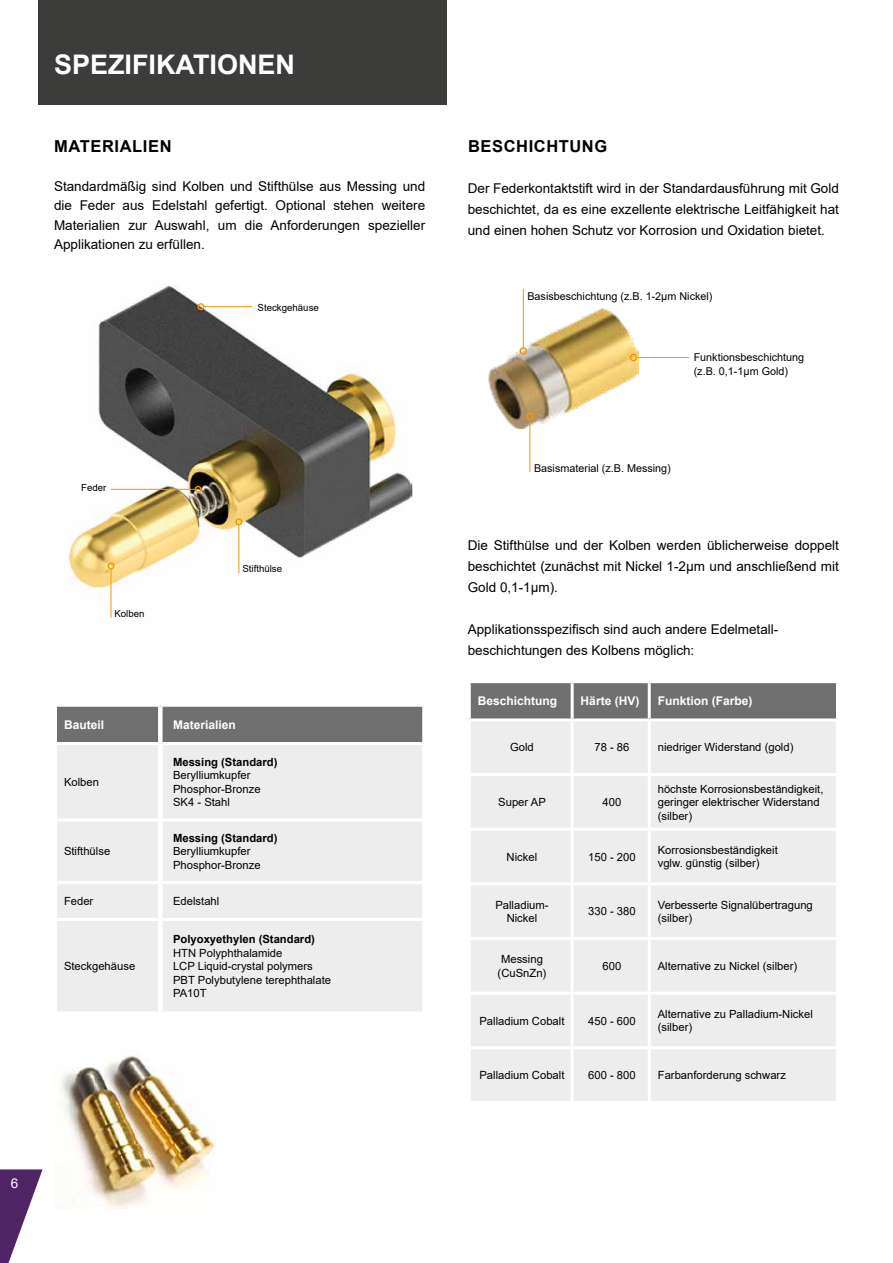
<style>
.page{position:relative;width:893px;height:1263px;background:#fff}
.page>*{position:absolute;margin:0;border:0;box-sizing:border-box;transform-origin:0 0}
.t1{font:700 27px "Arial";color:#fff}
.t2{font:700 16.5px "Arial";letter-spacing:.035em;color:#000}
.t3{font:13.5px/21px "Arial";color:#000;text-align:justify}
.t4{font:13.5px "Arial";color:#fff}
.t5{font:700 12px "Arial";color:#fff}
.t6{font:11.25px/13.5px "Arial";color:#000}
.t7{font:700 11.25px "Arial";color:#000}
.t8{font:10.8px/13.5px "Arial";color:#000}
.t9{font:9.75px "Arial";color:#000}
</style>
<div class="page">
<div style="left:38px;top:0;width:408px;height:104px;background:#3c3c3b"></div>
<div style="left:57px;top:707px;width:365px;height:35px;background:#706f6f"></div>
<div style="left:57px;top:745px;width:365px;height:266px;background:#ededed"></div>
<hr style="left:54px;top:818px;width:104px;height:3px;background:#fff">
<hr style="left:163px;top:818px;width:262px;height:3px;background:#fff">
<hr style="left:54px;top:881px;width:104px;height:3px;background:#fff">
<hr style="left:163px;top:881px;width:262px;height:3px;background:#fff">
<hr style="left:54px;top:918px;width:104px;height:3px;background:#fff">
<hr style="left:163px;top:918px;width:262px;height:3px;background:#fff">
<div style="left:158px;top:707px;width:5px;height:36px;background:#fff"></div>
<div style="left:158px;top:743px;width:5px;height:77px;background:#fff"></div>
<div style="left:158px;top:820px;width:5px;height:62px;background:#fff"></div>
<div style="left:158px;top:882px;width:5px;height:37px;background:#fff"></div>
<div style="left:158px;top:919px;width:5px;height:92px;background:#fff"></div>
<img style="left:60px;top:1054px;width:156px;height:155px">
<div style="left:471px;top:683px;width:365px;height:35px;background:#706f6f"></div>
<div style="left:471px;top:722px;width:365px;height:379px;background:#ededed"></div>
<hr style="left:571px;top:683px;width:3px;height:35px;background:#fff">
<hr style="left:648px;top:683px;width:3px;height:35px;background:#fff">
<hr style="left:571px;top:721px;width:3px;height:52px;background:#fff">
<hr style="left:648px;top:721px;width:3px;height:52px;background:#fff">
<hr style="left:468px;top:773px;width:104px;height:3px;background:#fff">
<hr style="left:572px;top:773px;width:77px;height:3px;background:#fff">
<hr style="left:571px;top:776px;width:3px;height:52px;background:#fff">
<hr style="left:649px;top:773px;width:190px;height:3px;background:#fff">
<hr style="left:648px;top:776px;width:3px;height:52px;background:#fff">
<hr style="left:468px;top:828px;width:104px;height:3px;background:#fff">
<hr style="left:572px;top:828px;width:77px;height:3px;background:#fff">
<hr style="left:571px;top:831px;width:3px;height:51px;background:#fff">
<hr style="left:649px;top:828px;width:190px;height:3px;background:#fff">
<hr style="left:648px;top:831px;width:3px;height:51px;background:#fff">
<hr style="left:468px;top:882px;width:104px;height:3px;background:#fff">
<hr style="left:572px;top:882px;width:77px;height:3px;background:#fff">
<hr style="left:571px;top:885px;width:3px;height:52px;background:#fff">
<hr style="left:649px;top:882px;width:190px;height:3px;background:#fff">
<hr style="left:648px;top:885px;width:3px;height:52px;background:#fff">
<hr style="left:468px;top:937px;width:104px;height:3px;background:#fff">
<hr style="left:572px;top:937px;width:77px;height:3px;background:#fff">
<hr style="left:571px;top:940px;width:3px;height:52px;background:#fff">
<hr style="left:649px;top:937px;width:190px;height:3px;background:#fff">
<hr style="left:648px;top:940px;width:3px;height:52px;background:#fff">
<hr style="left:468px;top:992px;width:104px;height:3px;background:#fff">
<hr style="left:572px;top:992px;width:77px;height:3px;background:#fff">
<hr style="left:571px;top:995px;width:3px;height:51px;background:#fff">
<hr style="left:649px;top:992px;width:190px;height:3px;background:#fff">
<hr style="left:648px;top:995px;width:3px;height:51px;background:#fff">
<hr style="left:468px;top:1046px;width:104px;height:3px;background:#fff">
<hr style="left:572px;top:1046px;width:77px;height:3px;background:#fff">
<hr style="left:571px;top:1049px;width:3px;height:52px;background:#fff">
<hr style="left:649px;top:1046px;width:190px;height:3px;background:#fff">
<hr style="left:648px;top:1049px;width:3px;height:52px;background:#fff">
<img style="left:489px;top:308px;width:149px;height:121px">
<hr style="left:529px;top:419px;width:1px;height:53px;background:#f49800">
<div style="left:526px;top:413px;width:8px;height:7px;border:2px solid #f49800;border-radius:50%"></div>
<hr style="left:636px;top:357px;width:53px;height:1px;background:#f49800">
<div style="left:630px;top:354px;width:7px;height:7px;border:2px solid #f49800;border-radius:50%"></div>
<hr style="left:523px;top:289px;width:1px;height:59px;background:#f49800">
<div style="left:520px;top:347px;width:7px;height:8px;border:2px solid #f49800;border-radius:50%"></div>
<img style="left:69px;top:285px;width:344px;height:333px">
<hr style="left:111px;top:569px;width:1px;height:48px;background:#f49800">
<svg style="left:108px;top:563px;width:6px;height:6px"></svg>
<hr style="left:111px;top:489px;width:84px;height:1px;background:#f49800">
<div style="left:195px;top:486px;width:7px;height:7px;border:1px solid #f49800;border-radius:50%"></div>
<hr style="left:239px;top:525px;width:1px;height:48px;background:#f49800">
<div style="left:235px;top:518px;width:7px;height:7px;border:1px solid #f49800;border-radius:50%"></div>
<hr style="left:204px;top:306px;width:48px;height:1px;background:#f49800">
<div style="left:197px;top:303px;width:7px;height:7px;border:1px solid #f49800;border-radius:50%"></div>
<svg style="left:0;top:1169px;width:43px;height:94px"></svg>
<h1 class="t1" style="left:54px;top:45px;width:243px">SPEZIFIKATIONEN</h1>
<h2 class="t2" style="left:54px;top:134px;width:119px">MATERIALIEN</h2>
<p class="t3" style="left:54px;top:176px;width:373px;line-height:19.5px">Standardmäßig sind Kolben und Stifthülse aus Messing und die Feder aus Edelstahl gefertigt. Optional stehen weitere Materialien zur Auswahl, um die Anforderungen spezieller Applikationen zu erfüllen.</p>
<p class="t9" style="left:81px;top:481px;width:27px">Feder</p>
<p class="t9" style="left:114px;top:607px;width:32px">Kolben</p>
<p class="t9" style="left:258px;top:300px;width:63px">Steckgehäuse</p>
<p class="t9" style="left:242px;top:562px;width:41px">Stifthülse</p>
<p class="t5" style="left:64px;top:716px;width:42px">Bauteil</p>
<p class="t5" style="left:173px;top:716px;width:64px">Materialien</p>
<p class="t6" style="left:64px;top:775px;width:37px">Kolben</p>
<p class="t6" style="left:64px;top:845px;width:48px">Stifthülse</p>
<p class="t7" style="left:173px;top:754px;width:106px">Messing (Standard)</p>
<p class="t6" style="left:173px;top:768px;width:89px">Berylliumkupfer<br>Phosphor-Bronze<br>SK4 - Stahl</p>
<p class="t7" style="left:173px;top:830px;width:106px">Messing (Standard)</p>
<p class="t6" style="left:173px;top:845px;width:89px">Berylliumkupfer<br>Phosphor-Bronze</p>
<p class="t6" style="left:64px;top:894px;width:31px">Feder</p>
<p class="t6" style="left:173px;top:894px;width:48px">Edelstahl</p>
<p class="t6" style="left:64px;top:959px;width:73px">Steckgehäuse</p>
<p class="t7" style="left:173px;top:931px;width:143px">Polyoxyethylen (Standard)</p>
<p class="t6" style="left:173px;top:946px;width:160px">HTN Polyphthalamide<br>LCP Liquid-crystal polymers<br>PBT Polybutylene terephthalate<br>PA10T</p>
<p class="t4" style="left:11px;top:1174px;width:9px">6</p>
<h2 class="t2" style="left:468px;top:135px;width:141px">BESCHICHTUNG</h2>
<p class="t3" style="left:468px;top:177px;width:373px">Der Federkontaktstift wird in der Standardausführung mit Gold beschichtet, da es eine exzellente elektrische Leitfähigkeit hat und einen hohen Schutz vor Korrosion und Oxidation bietet.</p>
<p class="t8" style="left:527px;top:289px;width:187px">Basisbeschichtung (z.B. 1-2μm Nickel)</p>
<p class="t8" style="left:694px;top:351px;width:112px">Funktionsbeschichtung (z.B. 0,1-1μm Gold)</p>
<p class="t8" style="left:534px;top:461px;width:138px">Basismaterial (z.B. Messing)</p>
<p class="t3" style="left:468px;top:534px;width:373px">Die Stifthülse und der Kolben werden üblicherweise doppelt beschichtet (zunächst mit Nickel 1-2μm und anschließend mit Gold 0,1-1μm).</p>
<p class="t3" style="left:468px;top:618px;width:312px">Applikationsspezifisch sind auch andere Edelmetall&shy;beschichtungen des Kolbens möglich:</p>
<p class="t5" style="left:478px;top:692px;width:81px">Beschichtung</p>
<p class="t5" style="left:581px;top:692px;width:60px">Härte (HV)</p>
<p class="t5" style="left:658px;top:692px;width:96px">Funktion (Farbe)</p>
<p class="t6" style="left:510px;top:741px;width:25px">Gold</p>
<p class="t6" style="left:594px;top:741px;width:37px">78 - 86</p>
<p class="t6" style="left:658px;top:741px;width:137px">niedriger Widerstand (gold)</p>
<p class="t6" style="left:498px;top:795px;width:49px">Super AP</p>
<p class="t6" style="left:603px;top:795px;width:20px">400</p>
<p class="t6" style="left:658px;top:782px;width:167px">höchste Korrosionsbeständigkeit, geringer elektrischer Widerstand (silber)</p>
<p class="t6" style="left:507px;top:850px;width:32px">Nickel</p>
<p class="t6" style="left:588px;top:850px;width:49px">150 - 200</p>
<p class="t6" style="left:658px;top:843px;width:122px">Korrosionsbeständigkeit vglw. günstig (silber)</p>
<p class="t6" style="left:495px;top:898px;width:55px;text-align:center">Palladium-<br>Nickel</p>
<p class="t6" style="left:588px;top:904px;width:49px">330 - 380</p>
<p class="t6" style="left:658px;top:898px;width:157px">Verbesserte Signalübertragung (silber)</p>
<p class="t6" style="left:498px;top:952px;width:50px;text-align:center">Messing (CuSnZn)</p>
<p class="t6" style="left:603px;top:959px;width:20px">600</p>
<p class="t6" style="left:658px;top:959px;width:141px">Alternative zu Nickel (silber)</p>
<p class="t6" style="left:479px;top:1014px;width:87px">Palladium Cobalt</p>
<p class="t6" style="left:588px;top:1014px;width:49px">450 - 600</p>
<p class="t6" style="left:658px;top:1007px;width:157px">Alternative zu Palladium-Nickel (silber)</p>
<p class="t6" style="left:479px;top:1068px;width:87px">Palladium Cobalt</p>
<p class="t6" style="left:588px;top:1068px;width:49px">600 - 800</p>
<p class="t6" style="left:658px;top:1068px;width:130px">Farbanforderung schwarz</p>
</div>
